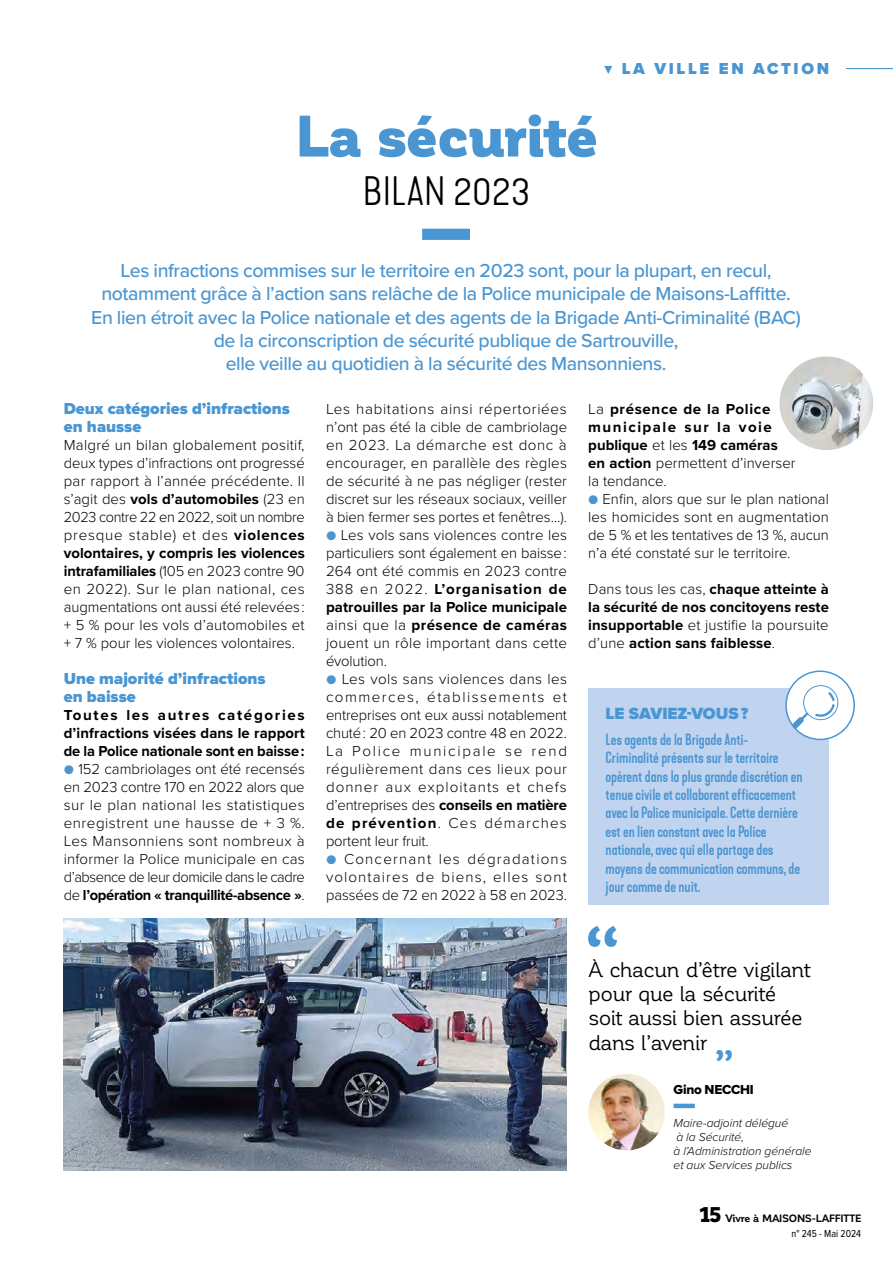
<style>
.page{position:relative;width:893px;height:1263px;background:#fff}
.page>*{position:absolute;margin:0;border:0;box-sizing:border-box;transform-origin:0 0}
.t1{font:900 57.6px "Corporative";letter-spacing:-.015em;color:#4a96d2}
.t2{font:300 expanded 38.4px "Kapra Neue";color:#000}
.t3{font:900 34.2px "Corporative";color:#4a96d2}
.t4{font:21px/24px "Corporative";letter-spacing:-.02em;color:#000}
.t5{font:500 19.5px/23.4px "Proxima Nova";letter-spacing:-.02em;color:#4a96d2;text-align:center}
.t6{font:900 16.8px "Proxima Nova";color:#4a96d2}
.t7{font:900 16.5px/18px "Proxima Nova";color:#4a96d2}
.t8{font:900 16.5px "Proxima Nova";letter-spacing:.16em;color:#4a96d2}
.t9{font:500 15.3px/18.5px "Kapra Neue";letter-spacing:-.01em;color:#4a96d2}
.t10{font:300 15px/18px "Proxima Nova";color:#000;text-align:justify}
.t11{font:700 15px/18px "Proxima Nova";letter-spacing:.005em;color:#000;text-align:justify}
.t12{font:700 15px/18px "Proxima Nova";letter-spacing:.045em;color:#000}
.t13{font:13.5px "Proxima Nova Extrabld";letter-spacing:-.02em;color:#000}
.t14{font:italic 300 12px/14.2px "Proxima Nova";color:#000}
.t15{font:700 10.5px "Corporative";letter-spacing:-.015em;color:#000}
.t16{font:10.5px "Proxima Nova Cond";color:#000}
.s1{font-weight:700}
.s2{font-weight:400;color:#4a96d2}
.s3{font-weight:300}
.s4{font-weight:900;font-size:21px}
</style>
<div class="page">
<svg style="left:604px;top:66px;width:8px;height:8px"></svg>
<hr style="left:846px;top:68px;width:47px;height:1px;background:#4a96d2">
<div style="left:588px;top:688px;width:241px;height:217px;background:#c1d4ef"></div>
<img style="left:64px;top:918px;width:503px;height:252px">
<svg style="left:588px;top:926px;width:29px;height:21px"></svg>
<hr style="left:674px;top:1104px;width:21px;height:4px;background:#4a96d2">
<img style="left:588px;top:1074px;width:77px;height:76px;border-radius:38px">
<div style="left:422px;top:229px;width:48px;height:11px;background:#4a96d2"></div>
<img style="left:780px;top:356px;width:93px;height:94px;border-radius:47px">
<div style="left:786px;top:671px;width:68px;height:68px;background:#fff;border-radius:50%"></div>
<div style="left:803px;top:685px;width:35px;height:35px;border:1px solid #4a96d2;border-radius:50%"></div>
<svg style="left:786px;top:690px;width:50px;height:49px"></svg>
<div style="left:785px;top:670px;width:70px;height:70px;border:2px solid #4a96d2;border-radius:50%"></div>
<h1 class="t1" style="left:295px;top:104px;width:305px">La sécurité</h1>
<h2 class="t2" style="left:363px;top:169px;width:169px">BILAN 2023</h2>
<p class="t8" style="left:622px;top:56px;width:209px">LA VILLE EN ACTION</p>
<p class="t5" style="left:91px;top:258px;width:711px">Les infractions commises sur le territoire en 2023 sont, pour la plupart, en recul, notamment grâce à l’action sans relâche de la Police municipale de Maisons-Laffitte.<br>En lien étroit avec la Police nationale et des agents de la Brigade Anti-Criminalité (BAC) de la circonscription de sécurité publique de Sartrouville,<br>elle veille au quotidien à la sécurité des Mansonniens.</p>
<p class="t7" style="left:64px;top:399px;width:228px">Deux catégories d’infractions en hausse</p>
<p class="t10" style="left:64px;top:435px;width:243px">Malgré un bilan globalement positif, deux types d’infractions ont progressé par rapport à l’année précédente. Il s’agit des <span class="s1">vols d’automobiles</span> (23 en 2023 contre 22 en 2022, soit un nombre presque stable) et des <span class="s1">violences volontaires, y compris les violences intrafamiliales</span> (105 en 2023 contre 90 en 2022). Sur le plan national, ces augmentations ont aussi été relevées : + 5 % pour les vols d’automobiles et + 7 % pour les violences volontaires.</p>
<p class="t7" style="left:64px;top:669px;width:203px">Une majorité d’infractions en baisse</p>
<p class="t11" style="left:64px;top:706px;width:243px">Toutes les autres catégories d’infractions visées dans le rapport de la Police nationale sont en baisse :</p>
<p class="t10" style="left:64px;top:759px;width:243px"><span class="s2">●</span> 152 cambriolages ont été recensés en 2023 contre 170 en 2022 alors que sur le plan national les statistiques enregistrent une hausse de + 3 %.<br>Les Mansonniens sont nombreux à informer la Police municipale en cas d’absence de leur domicile dans le cadre de <span class="s1">l’opération « tranquillité-absence »</span>.</p>
<p class="t10" style="left:326px;top:399px;width:243px">Les habitations ainsi répertoriées n’ont pas été la cible de cambriolage en 2023. La démarche est donc à encourager, en parallèle des règles de sécurité à ne pas négliger (rester discret sur les réseaux sociaux, veiller à bien fermer ses portes et fenêtres…).</p>
<p class="t10" style="left:326px;top:525px;width:243px"><span class="s2">●</span> Les vols sans violences contre les particuliers sont également en baisse :<br>264 ont été commis en 2023 contre 388 en 2022. <span class="s1">L’organisation de patrouilles par la Police municipale </span>ainsi que la <span class="s1">présence de caméras </span>jouent un rôle important dans cette évolution.</p>
<p class="t10" style="left:326px;top:669px;width:242px"><span class="s2">●</span> Les vols sans violences dans les commerces, établissements et entreprises ont eux aussi notablement chuté : 20 en 2023 contre 48 en 2022.<br>La Police municipale se rend régulièrement dans ces lieux pour donner aux exploitants et chefs d’entreprises des <span class="s1">conseils en matière de prévention</span>. Ces démarches portent leur fruit.</p>
<p class="t10" style="left:326px;top:849px;width:243px"><span class="s2">●</span> Concernant les dégradations volontaires de biens, elles sont passées de 72 en 2022 à 58 en 2023.</p>
<p class="t12" style="left:588px;top:400px;width:209px"><span class="s3">La</span> présence de la Police municipale sur la voie publique <span class="s3">et les</span> 149 caméras en action <span class="s3">permettent d’inverser la tendance.</span></p>
<p class="t10" style="left:588px;top:489px;width:242px"><span class="s2">●</span> Enfin, alors que sur le plan national les homicides sont en augmentation de 5 % et les tentatives de 13 %, aucun n’a été constaté sur le territoire.</p>
<p class="t11" style="left:588px;top:580px;width:242px"><span class="s3">Dans tous les cas,</span> chaque atteinte à la sécurité de nos concitoyens reste insupportable <span class="s3">et justifie la poursuite d’une</span> action sans faiblesse<span class="s3">.</span></p>
<p class="t6" style="left:606px;top:701px;width:144px">LE SAVIEZ-VOUS ?</p>
<p class="t9" style="left:606px;top:730px;width:198px">Les agents de la Brigade Anti-Criminalité présents sur le territoire opèrent dans la plus grande discrétion en tenue civile et collaborent efficacement avec la Police municipale. Cette dernière est en lien constant avec la Police nationale, avec qui elle partage des moyens de communication communs, de jour comme de nuit.</p>
<h3 class="t4" style="left:588px;top:958px;width:224px">À chacun d’être vigilant pour que la sécurité soit aussi bien assurée dans l’avenir</h3>
<h3 class="t3" style="left:715px;top:1044px;width:20px">”</h3>
<p class="t13" style="left:674px;top:1079px;width:82px">Gino NECCHI</p>
<p class="t14" style="left:674px;top:1115px;width:139px">Maire-adjoint délégué<br>à la Sécurité,<br>à l’Administration générale et aux Services publics</p>
<p class="t15" style="left:700px;top:1212px;width:162px"><span class="s4">15</span> Vivre à MAISONS-LAFFITTE</p>
<p class="t16" style="left:791px;top:1228px;width:71px">n° 245 - Mai 2024</p>
</div>
